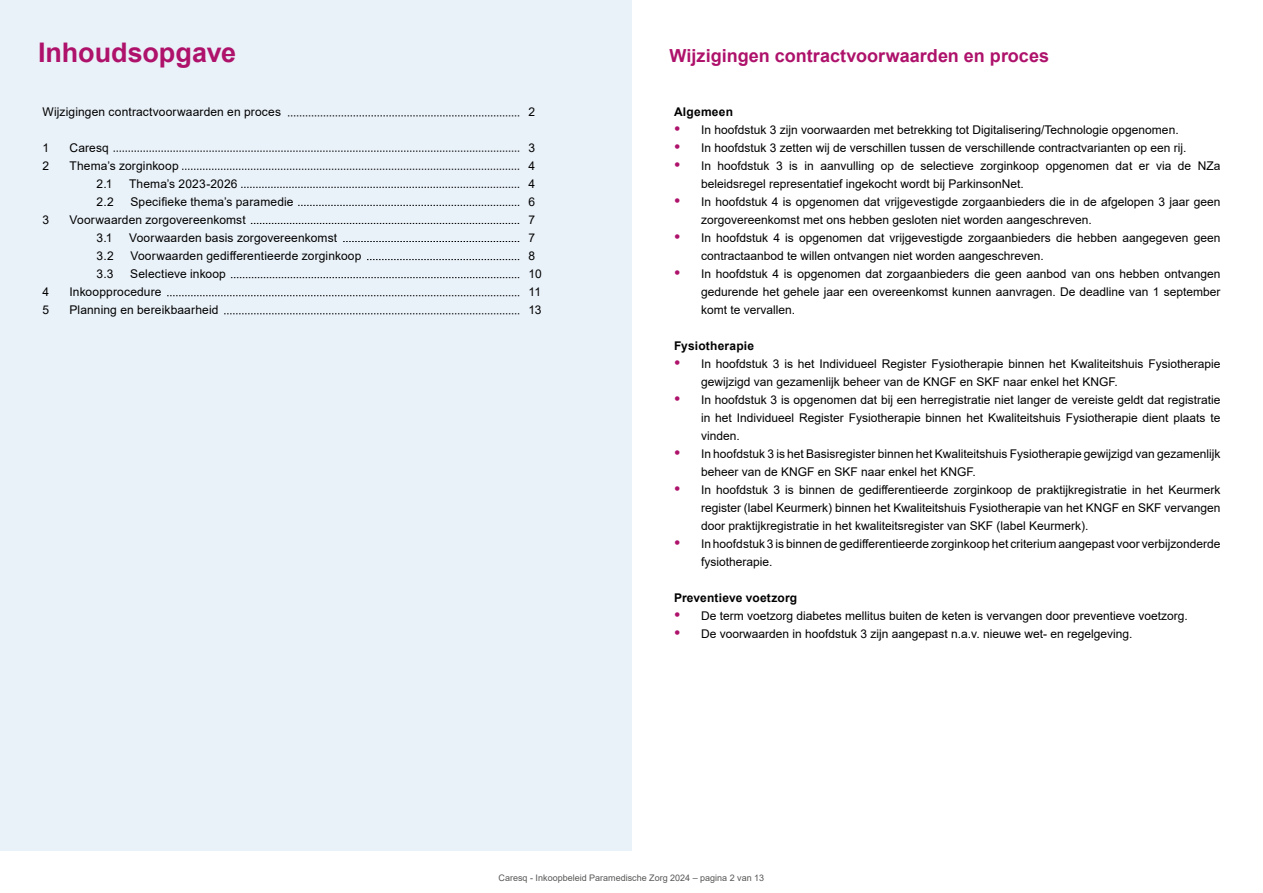
<style>
.page{position:relative;width:1263px;height:893px;background:#fff}
.page>*{position:absolute;margin:0;border:0;box-sizing:border-box;transform-origin:0 0}
.t1{font:700 27px "Arial";color:#ae126b}
.t2{font:700 18px "Arial";color:#ae126b}
.t3{font:12px/18px "Arial";color:#000}
.t4{font:700 12px "Arial";letter-spacing:.015em;color:#000}
.t5{font:9px "Arial";color:#575756}
.s1{font-size:18px;color:#ae126b}
</style>
<div class="page">
<div style="left:0;top:0;width:631px;height:850px;background:#eaf2f9"></div>
<svg style="left:288px;top:116px;width:231px;height:1px"></svg>
<svg style="left:114px;top:151px;width:405px;height:1px"></svg>
<svg style="left:182px;top:169px;width:337px;height:1px"></svg>
<svg style="left:241px;top:187px;width:278px;height:1px"></svg>
<svg style="left:298px;top:205px;width:221px;height:1px"></svg>
<svg style="left:251px;top:223px;width:268px;height:1px"></svg>
<svg style="left:343px;top:241px;width:176px;height:1px"></svg>
<svg style="left:367px;top:259px;width:152px;height:1px"></svg>
<svg style="left:231px;top:277px;width:288px;height:1px"></svg>
<svg style="left:167px;top:295px;width:352px;height:1px"></svg>
<svg style="left:224px;top:314px;width:295px;height:1px"></svg>
<h1 class="t1" style="left:38px;top:34px;width:200px">Inhoudsopgave</h1>
<p class="t3" style="left:43px;top:103px;width:240px">Wijzigingen contractvoorwaarden en proces</p>
<p class="t3" style="left:529px;top:103px;width:8px">2</p>
<p class="t3" style="left:43px;top:139px;width:8px">1</p>
<p class="t3" style="left:70px;top:139px;width:41px">Caresq</p>
<p class="t3" style="left:529px;top:139px;width:8px">3</p>
<p class="t3" style="left:43px;top:157px;width:8px">2</p>
<p class="t3" style="left:70px;top:157px;width:111px">Thema’s zorginkoop</p>
<p class="t3" style="left:529px;top:157px;width:8px">4</p>
<p class="t3" style="left:97px;top:175px;width:17px">2.1</p>
<p class="t3" style="left:129px;top:175px;width:110px">Thema’s 2023-2026</p>
<p class="t3" style="left:529px;top:175px;width:8px">4</p>
<p class="t3" style="left:97px;top:193px;width:19px">2.2</p>
<p class="t3" style="left:130px;top:193px;width:165px">Specifieke thema’s paramedie</p>
<p class="t3" style="left:529px;top:193px;width:8px">6</p>
<p class="t3" style="left:43px;top:211px;width:8px">3</p>
<p class="t3" style="left:70px;top:211px;width:178px">Voorwaarden zorgovereenkomst</p>
<p class="t3" style="left:529px;top:211px;width:8px">7</p>
<p class="t3" style="left:97px;top:229px;width:17px">3.1</p>
<p class="t3" style="left:129px;top:229px;width:209px">Voorwaarden basis zorgovereenkomst</p>
<p class="t3" style="left:529px;top:229px;width:8px">7</p>
<p class="t3" style="left:97px;top:247px;width:19px">3.2</p>
<p class="t3" style="left:130px;top:247px;width:232px">Voorwaarden gedifferentieerde zorginkoop</p>
<p class="t3" style="left:529px;top:247px;width:8px">8</p>
<p class="t3" style="left:97px;top:265px;width:19px">3.3</p>
<p class="t3" style="left:130px;top:265px;width:97px">Selectieve inkoop</p>
<p class="t3" style="left:529px;top:265px;width:15px">10</p>
<p class="t3" style="left:43px;top:283px;width:8px">4</p>
<p class="t3" style="left:70px;top:283px;width:93px">Inkoopprocedure</p>
<p class="t3" style="left:529px;top:283px;width:14px">11</p>
<p class="t3" style="left:43px;top:301px;width:8px">5</p>
<p class="t3" style="left:70px;top:301px;width:150px">Planning en bereikbaarheid</p>
<p class="t3" style="left:529px;top:301px;width:14px">13</p>
<h2 class="t2" style="left:669px;top:43px;width:381px">Wijzigingen contractvoorwaarden en proces</h2>
<p class="t4" style="left:674px;top:104px;width:61px">Algemeen</p>
<p class="t3" style="left:674px;top:121px;width:506px"><span class="s1">•</span> In hoofdstuk 3 zijn voorwaarden met betrekking tot Digitalisering/Technologie opgenomen.</p>
<p class="t3" style="left:674px;top:139px;width:514px"><span class="s1">•</span> In hoofdstuk 3 zetten wij de verschillen tussen de verschillende contractvarianten op een rij.</p>
<p class="t3" style="left:701px;top:157px;width:521px;text-indent:-27px"><span class="s1">•</span> In hoofdstuk 3 is in aanvulling op de selectieve zorginkoop opgenomen dat er via de NZa beleidsregel representatief ingekocht wordt bij ParkinsonNet.</p>
<p class="t3" style="left:701px;top:193px;width:521px;text-indent:-27px"><span class="s1">•</span> In hoofdstuk 4 is opgenomen dat vrijgevestigde zorgaanbieders die in de afgelopen 3 jaar geen zorgovereenkomst met ons hebben gesloten niet worden aangeschreven.</p>
<p class="t3" style="left:701px;top:229px;width:521px;text-indent:-27px"><span class="s1">•</span> In hoofdstuk 4 is opgenomen dat vrijgevestigde zorgaanbieders die hebben aangegeven geen contractaanbod te willen ontvangen niet worden aangeschreven.</p>
<p class="t3" style="left:701px;top:265px;width:521px;text-align:justify;text-indent:-27px"><span class="s1">•</span> In hoofdstuk 4 is opgenomen dat zorgaanbieders die geen aanbod van ons hebben ontvangen gedurende het gehele jaar een overeenkomst kunnen aanvragen. De deadline van 1 september komt te vervallen.</p>
<p class="t4" style="left:674px;top:338px;width:82px">Fysiotherapie</p>
<p class="t3" style="left:701px;top:355px;width:521px;text-indent:-27px"><span class="s1">•</span> In hoofdstuk 3 is het Individueel Register Fysiotherapie binnen het Kwaliteitshuis Fysiotherapie gewijzigd van gezamenlijk beheer van de KNGF en SKF naar enkel het KNGF.</p>
<p class="t3" style="left:701px;top:391px;width:521px;text-align:justify;text-indent:-27px"><span class="s1">•</span> In hoofdstuk 3 is opgenomen dat bij een herregistratie niet langer de vereiste geldt dat registratie in het Individueel Register Fysiotherapie binnen het Kwaliteitshuis Fysiotherapie dient plaats te vinden.</p>
<p class="t3" style="left:701px;top:445px;width:521px;text-indent:-27px"><span class="s1">•</span> In hoofdstuk 3 is het Basisregister binnen het Kwaliteitshuis Fysiotherapie gewijzigd van gezamenlijk beheer van de KNGF en SKF naar enkel het KNGF.</p>
<p class="t3" style="left:701px;top:481px;width:521px;text-align:justify;text-indent:-27px"><span class="s1">•</span> In hoofdstuk 3 is binnen de gedifferentieerde zorginkoop de praktijkregistratie in het Keurmerk register (label Keurmerk) binnen het Kwaliteitshuis Fysiotherapie van het KNGF en SKF vervangen door praktijkregistratie in het kwaliteitsregister van SKF (label Keurmerk).</p>
<p class="t3" style="left:701px;top:535px;width:521px;text-indent:-27px"><span class="s1">•</span> In hoofdstuk 3 is binnen de gedifferentieerde zorginkoop het criterium aangepast voor verbijzonderde fysiotherapie.</p>
<p class="t4" style="left:674px;top:590px;width:125px">Preventieve voetzorg</p>
<p class="t3" style="left:674px;top:607px;width:515px"><span class="s1">•</span> De term voetzorg diabetes mellitus buiten de keten is vervangen door preventieve voetzorg.</p>
<p class="t3" style="left:674px;top:625px;width:460px"><span class="s1">•</span> De voorwaarden in hoofdstuk 3 zijn aangepast n.a.v. nieuwe wet- en regelgeving.</p>
<p class="t5" style="left:499px;top:872px;width:267px">Caresq - Inkoopbeleid Paramedische Zorg 2024 – pagina 2 van 13</p>
</div>
